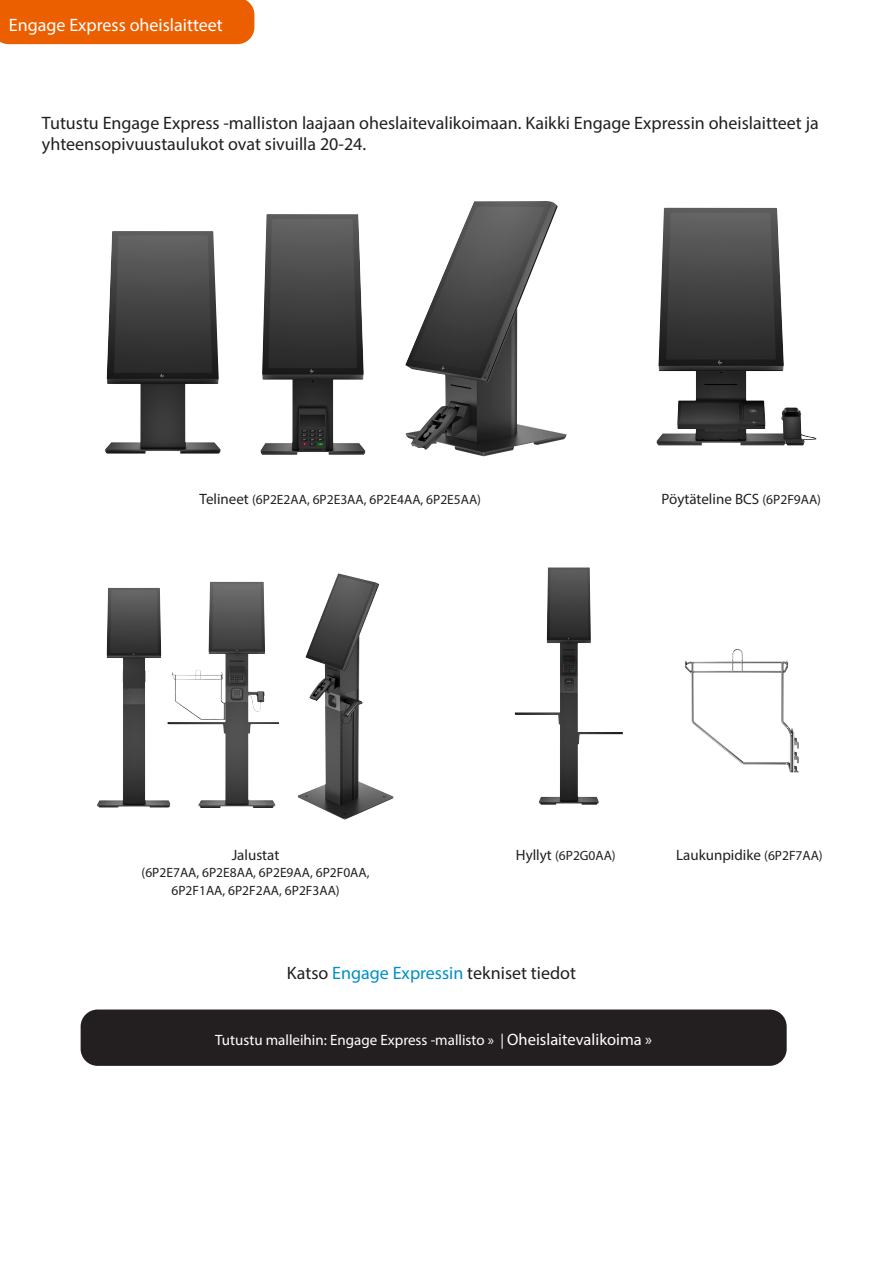
<style>
.page{position:relative;width:893px;height:1263px;background:#fff}
.page>*{position:absolute;margin:0;border:0;box-sizing:border-box;transform-origin:0 0}
.t1{font:18px/21.6px "Myriad Pro";color:#231f20}
.t2{font:18px "Myriad Pro";color:#fff}
.t3{font:15px "Myriad Pro";color:#fff}
.t4{font:15px "Myriad Pro";color:#231f20}
.t5{font:13.5px/18px "Myriad Pro";color:#231f20;text-align:center}
.s1{font-size:15px}
.s2{font-size:13.5px}
.s3{color:#008fc5}
.s4{font-size:16.5px}
</style>
<div class="page">
<div style="left:81px;top:1009px;width:706px;height:57px;background:#231f20;border-radius:17px"></div>
<div style="left:0;top:0;width:254px;height:44px;background:#eb5f01"></div>
<img style="left:105px;top:231px;width:116px;height:223px">
<img style="left:261px;top:214px;width:104px;height:241px">
<img style="left:405px;top:201px;width:162px;height:255px">
<img style="left:515px;top:567px;width:108px;height:238px">
<img style="left:97px;top:588px;width:70px;height:220px">
<img style="left:167px;top:582px;width:108px;height:226px">
<img style="left:298px;top:573px;width:96px;height:247px">
<img style="left:685px;top:649px;width:114px;height:123px">
<img style="left:657px;top:208px;width:160px;height:238px">
<p class="t2" style="left:9px;top:14px;width:215px">Engage Express oheislaitteet</p>
<p class="t1" style="left:42px;top:112px;width:778px">Tutustu Engage Express -malliston laajaan oheslaitevalikoimaan. Kaikki Engage Expressin oheislaitteet ja yhteensopivuustaulukot ovat sivuilla 20-24.</p>
<p class="t5" style="left:200px;top:490px;width:283px"><span class="s1">Telineet</span> (6P2E2AA, 6P2E3AA, 6P2E4AA, 6P2E5AA)</p>
<p class="t4" style="left:662px;top:490px;width:161px">Pöytäteline BCS <span class="s2">(6P2F9AA)</span></p>
<p class="t4" style="left:232px;top:846px;width:49px">Jalustat</p>
<p class="t5" style="left:516px;top:846px;width:102px"><span class="s1">Hyllyt</span> (6P2G0AA)</p>
<p class="t5" style="left:142px;top:863px;width:230px">(6P2E7AA, 6P2E8AA, 6P2E9AA, 6P2F0AA,<br>6P2F1AA, 6P2F2AA, 6P2F3AA)</p>
<p class="t4" style="left:676px;top:846px;width:148px">Laukunpidike <span class="s2">(6P2F7AA)</span></p>
<p class="t1" style="left:287px;top:962px;width:291px">Katso <span class="s3">Engage Expressin</span> tekniset tiedot</p>
<p class="t3" style="left:215px;top:1030px;width:438px">Tutustu malleihin: Engage Express -mallisto » | <span class="s4">Oheislaitevalikoima »</span></p>
</div>
